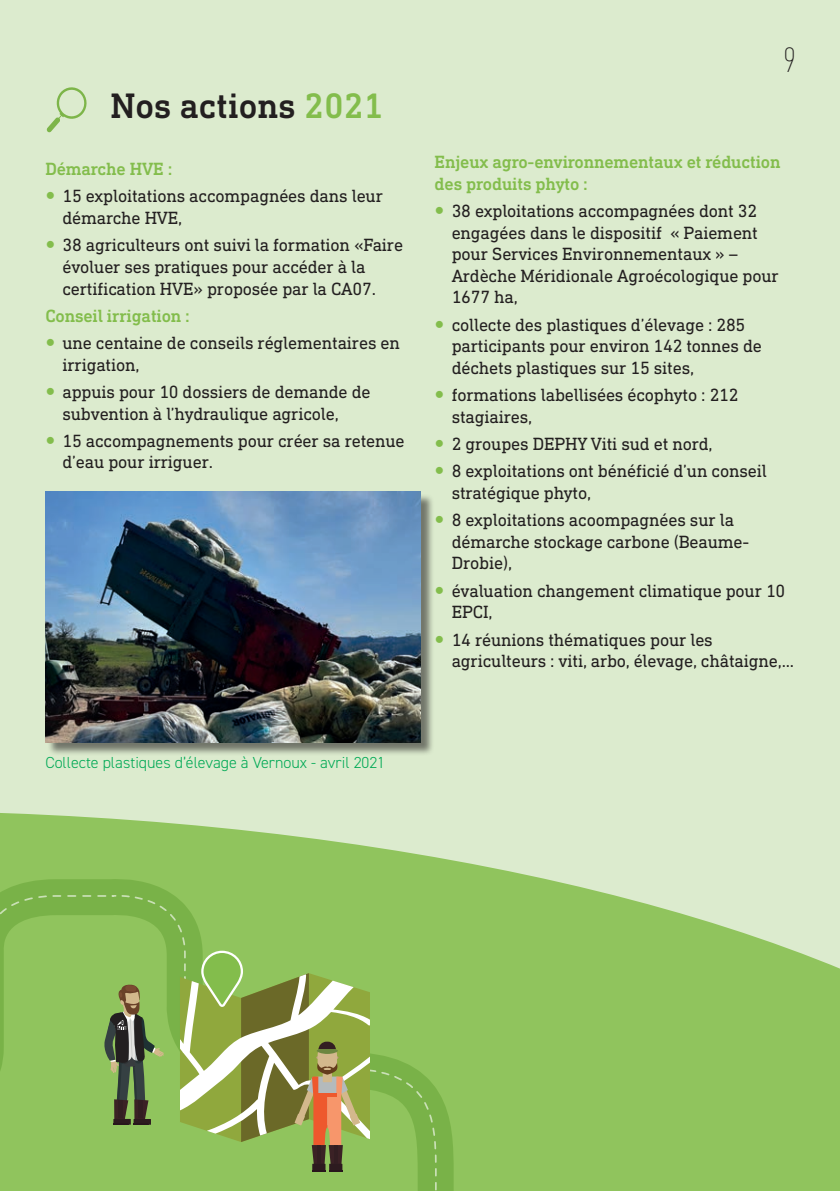
<style>
.page{position:relative;width:840px;height:1191px;background:#fff}
.page>*{position:absolute;margin:0;border:0;box-sizing:border-box;transform-origin:0 0}
.t1{font:500 36px "DIN Next Slab Pro";color:#231f20}
.t2{font:200 condensed 36px "DIN Next LT Pro";color:#231f20}
.t3{font:18px/21.6px "DIN Next Slab Pro";letter-spacing:-.01em;color:#231f20}
.t4{font:500 18px/21.6px "DIN Next Slab Pro";letter-spacing:-.01em;color:#83bd4c}
.t5{font:300 16px "DIN2014";color:#00a955}
.s1{color:#83bd4c}
</style>
<div class="page">
<div style="left:0;top:0;width:839px;height:1078px;background:#dcebce"></div>
<svg style="left:0;top:813px;width:839px;height:378px;fill:#90c45d"></svg>
<svg style="left:0;top:877px;width:455px;height:314px;background:#8abf57"></svg>
<svg style="left:0;top:894px;width:437px;height:297px;background:#8dc25b"></svg>
<div style="left:47px;top:493px;width:387px;height:263px;background:#231f20;opacity:.57"></div>
<img style="left:45px;top:492px;width:375px;height:250px">
<svg style="left:68px;top:894px;width:369px;height:277px;background:#91b55d"></svg>
<svg style="left:46px;top:87px;width:41px;height:46px"></svg>
<h1 class="t1" style="left:110px;top:85px;width:274px">Nos actions <span class="s1">2021</span></h1>
<p class="t4" style="left:45px;top:158px;width:128px">Démarche HVE :</p>
<p class="t3" style="left:62px;top:185px;width:322px">15 exploitations accompagnées dans leur démarche HVE,</p>
<p class="t3" style="left:62px;top:234px;width:342px">38 agriculteurs ont suivi la formation «Faire évoluer ses pratiques pour accéder à la certification HVE» proposée par la CA07.</p>
<p class="t4" style="left:45px;top:305px;width:146px">Conseil irrigation :</p>
<p class="t3" style="left:62px;top:332px;width:339px">une centaine de conseils réglementaires en irrigation,</p>
<p class="t3" style="left:62px;top:381px;width:309px">appuis pour 10 dossiers de demande de subvention à l’hydraulique agricole,</p>
<p class="t3" style="left:62px;top:430px;width:343px">15 accompagnements pour créer sa retenue d’eau pour irriguer.</p>
<h1 class="t2" style="left:782px;top:40px;width:14px">9</h1>
<p class="t4" style="left:434px;top:151px;width:347px">Enjeux agro-environnementaux et réduction des produits phyto :</p>
<p class="t3" style="left:451px;top:200px;width:328px">38 exploitations accompagnées dont 32 engagées dans le dispositif « Paiement pour Services Environnementaux » –<br>Ardèche Méridionale Agroécologique pour<br>1677 ha,</p>
<p class="t3" style="left:451px;top:313px;width:312px">collecte des plastiques d’élevage : 285 participants pour environ 142 tonnes de déchets plastiques sur 15 sites,</p>
<p class="t3" style="left:451px;top:384px;width:288px">formations labellisées écophyto : 212 stagiaires,</p>
<p class="t3" style="left:451px;top:430px;width:316px;line-height:27.2px">2 groupes DEPHY Viti sud et nord,<br>8 exploitations ont bénéficié d’un conseil</p>
<p class="t3" style="left:451px;top:479px;width:284px;line-height:27.2px">stratégique phyto,<br>8 exploitations acoompagnées sur la</p>
<p class="t3" style="left:451px;top:531px;width:299px">démarche stockage carbone (Beaume-<br>Drobie),</p>
<p class="t3" style="left:451px;top:579px;width:335px">évaluation changement climatique pour 10<br>EPCI,</p>
<p class="t3" style="left:451px;top:628px;width:344px">14 réunions thématiques pour les agriculteurs : viti, arbo, élevage, châtaigne,...</p>
<p class="t5" style="left:45px;top:752px;width:341px">Collecte plastiques d’élevage à Vernoux - avril 2021</p>
</div>
